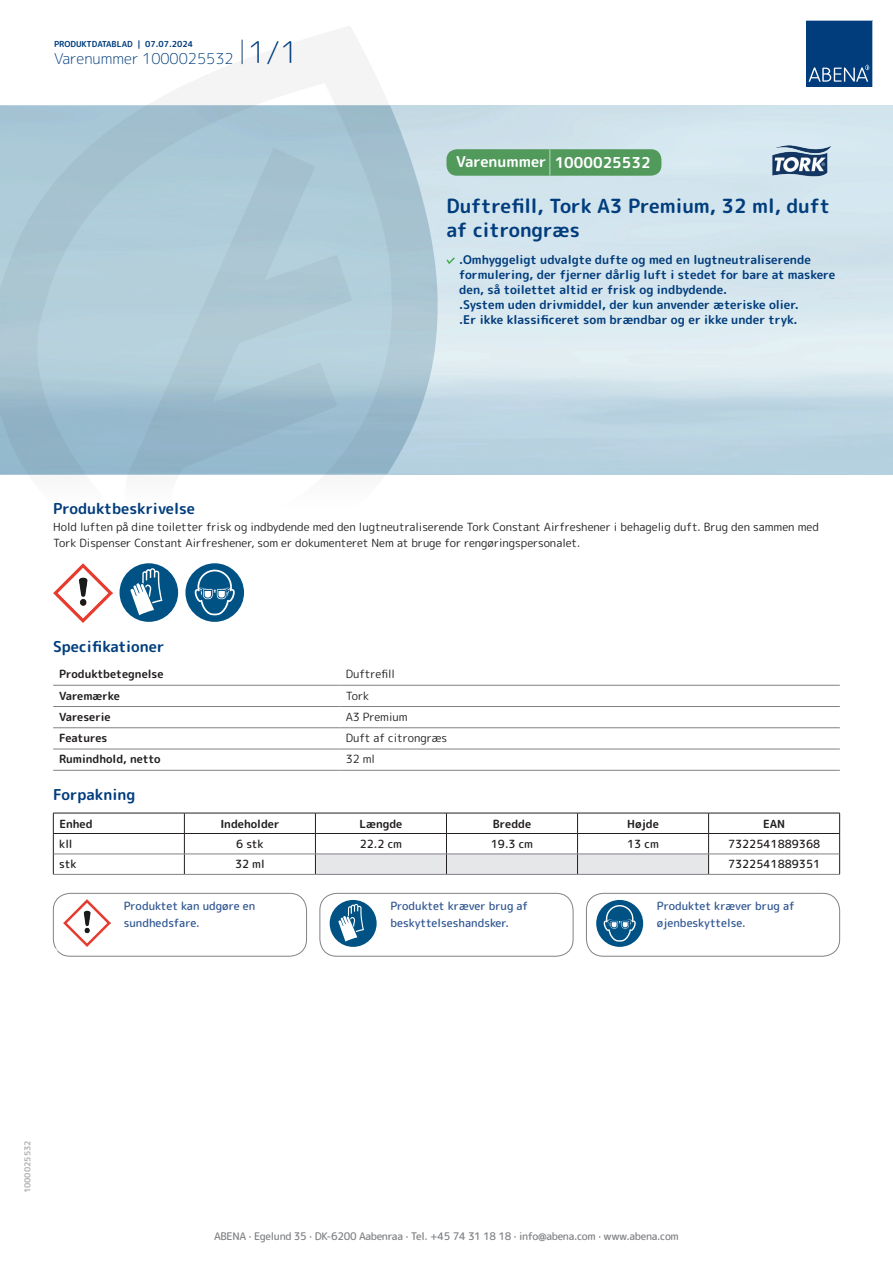
<style>
.page{position:relative;width:893px;height:1263px;background:#fff}
.page>*{position:absolute;margin:0;border:0;box-sizing:border-box;transform-origin:0 0}
.t1{font:700 19.5px/24px "Rounded Mplus 1 c";color:#013d7d}
.t2{font:700 15px "Rounded Mplus 1 c";color:#013d7d}
.t3{font:300 15px "Rounded Mplus 1 c";color:#013d7d}
.t4{font:700 15px "Rounded Mplus 1 c";color:#fff}
.t5{font:700 12px/15px "Rounded Mplus 1 c";color:#013d7d}
.t6{font:11.25px/16.5px "Rounded Mplus 1 c";color:#231f20}
.t7{font:500 11.25px/16.5px "Rounded Mplus 1 c";color:#305691}
.t8{font:700 11.25px "Rounded Mplus 1 c";color:#231f20}
.t9{font:500 11.25px "Rounded Mplus 1 c";color:#231f20}
.t10{font:500 10.5px "Rounded Mplus 1 c";letter-spacing:-.03em;color:#808285}
.t11{font:700 10.5px "Rounded Mplus 1 c";color:#fff}
.t12{font:700 8.25px "Rounded Mplus 1 c";color:#013d7d}
.t13{font:700 8.25px "Rounded Mplus 1 c";color:#b2b3b7}
.s1{font-size:30px}
.s2{font-size:25.5px}
</style>
<div class="page">
<svg style="left:0;top:26px;width:439px;height:586px"></svg>
<svg style="left:0;top:106px;width:438px;height:368px;background:#a8c6d4"></svg>
<svg style="left:242px;top:40px;width:1px;height:24px"></svg>
<svg style="left:806px;top:20px;width:67px;height:67px;background:#144b86"></svg>
<img style="left:54px;top:563px;width:58px;height:59px">
<div style="left:120px;top:563px;width:58px;height:59px;background:#005285;border-radius:50%"></div>
<svg style="left:130px;top:568px;width:32px;height:47px"></svg>
<div style="left:185px;top:563px;width:59px;height:59px;background:#005285;border-radius:50%"></div>
<svg style="left:195px;top:563px;width:40px;height:52px"></svg>
<hr style="left:53px;top:685px;width:287px;height:1px;background:#808285">
<hr style="left:340px;top:685px;width:500px;height:1px;background:#808285">
<hr style="left:53px;top:706px;width:287px;height:1px;background:#808285">
<hr style="left:340px;top:706px;width:500px;height:1px;background:#808285">
<hr style="left:53px;top:727px;width:287px;height:1px;background:#808285">
<hr style="left:340px;top:727px;width:500px;height:1px;background:#808285">
<hr style="left:53px;top:749px;width:287px;height:1px;background:#808285">
<hr style="left:340px;top:749px;width:500px;height:1px;background:#808285">
<hr style="left:53px;top:770px;width:287px;height:1px;background:#808285">
<hr style="left:340px;top:770px;width:500px;height:1px;background:#808285">
<hr style="left:53px;top:813px;width:131px;height:1px;background:#231f20">
<hr style="left:184px;top:813px;width:131px;height:1px;background:#231f20">
<hr style="left:709px;top:813px;width:131px;height:1px;background:#231f20">
<hr style="left:53px;top:833px;width:131px;height:1px;background:#231f20">
<hr style="left:184px;top:833px;width:131px;height:1px;background:#231f20">
<hr style="left:709px;top:833px;width:131px;height:1px;background:#231f20">
<svg style="left:53px;top:813px;width:1px;height:61px"></svg>
<svg style="left:184px;top:813px;width:1px;height:61px"></svg>
<svg style="left:315px;top:813px;width:394px;height:61px"></svg>
<svg style="left:839px;top:813px;width:1px;height:61px"></svg>
<hr style="left:54px;top:854px;width:130px;height:1px;background:#808285">
<hr style="left:184px;top:854px;width:131px;height:1px;background:#808285">
<hr style="left:315px;top:854px;width:131px;height:1px;background:#808285">
<hr style="left:446px;top:854px;width:131px;height:1px;background:#808285">
<hr style="left:577px;top:854px;width:132px;height:1px;background:#808285">
<hr style="left:709px;top:854px;width:130px;height:1px;background:#808285">
<hr style="left:53px;top:874px;width:131px;height:1px;background:#808285">
<hr style="left:184px;top:874px;width:131px;height:1px;background:#808285">
<hr style="left:315px;top:874px;width:131px;height:1px;background:#808285">
<hr style="left:446px;top:874px;width:131px;height:1px;background:#808285">
<hr style="left:577px;top:874px;width:132px;height:1px;background:#808285">
<hr style="left:709px;top:874px;width:131px;height:1px;background:#808285">
<img style="left:63px;top:900px;width:47px;height:47px">
<div style="left:53px;top:893px;width:254px;height:63px;border:1px solid #808285;border-radius:17px"></div>
<div style="left:330px;top:900px;width:47px;height:47px;background:#005285;border-radius:50%"></div>
<svg style="left:338px;top:904px;width:26px;height:37px"></svg>
<div style="left:320px;top:893px;width:253px;height:63px;border:1px solid #808285;border-radius:17px"></div>
<div style="left:596px;top:900px;width:47px;height:47px;background:#005285;border-radius:50%"></div>
<svg style="left:604px;top:900px;width:32px;height:42px"></svg>
<div style="left:586px;top:893px;width:254px;height:63px;border:1px solid #808285;border-radius:17px"></div>
<svg style="left:446px;top:257px;width:9px;height:7px"></svg>
<div style="left:446px;top:149px;width:215px;height:27px;background:#52995c;border-radius:10px"></div>
<img style="left:771px;top:144px;width:61px;height:34px">
<p class="t12" style="left:54px;top:38px;width:141px">PRODUKTDATABLAD | 07.07.2024</p>
<h2 class="t3" style="left:54px;top:48px;width:246px">Varenummer 1000025532 <span class="s1">1/1</span></h2>
<h2 class="t4" style="left:456px;top:152px;width:196px">Varenummer <span class="s2">|</span> 1000025532</h2>
<h1 class="t1" style="left:446px;top:194px;width:385px">Duftrefill, Tork A3 Premium, 32 ml, duft af citrongræs</h1>
<p class="t5" style="left:459px;top:252px;width:378px">.Omhyggeligt udvalgte dufte og med en lugtneutraliserende formulering, der fjerner dårlig luft i stedet for bare at maskere den, så toilettet altid er frisk og indbydende.<br>.System uden drivmiddel, der kun anvender æteriske olier.<br>.Er ikke klassificeret som brændbar og er ikke under tryk.</p>
<h2 class="t2" style="left:53px;top:498px;width:143px">Produktbeskrivelse</h2>
<p class="t6" style="left:53px;top:518px;width:767px">Hold luften på dine toiletter frisk og indbydende med den lugtneutraliserende Tork Constant Airfreshener i behagelig duft. Brug den sammen med<br>Tork Dispenser Constant Airfreshener, som er dokumenteret Nem at bruge for rengøringspersonalet.</p>
<h2 class="t2" style="left:53px;top:635px;width:113px">Specifikationer</h2>
<p class="t8" style="left:59px;top:666px;width:106px">Produktbetegnelse</p>
<p class="t6" style="left:346px;top:666px;width:51px">Duftrefill</p>
<p class="t8" style="left:59px;top:688px;width:62px">Varemærke</p>
<p class="t6" style="left:346px;top:687px;width:25px">Tork</p>
<p class="t8" style="left:59px;top:709px;width:53px">Vareserie</p>
<p class="t6" style="left:346px;top:708px;width:64px">A3 Premium</p>
<p class="t8" style="left:59px;top:730px;width:50px">Features</p>
<p class="t6" style="left:346px;top:730px;width:103px">Duft af citrongræs</p>
<p class="t8" style="left:59px;top:751px;width:103px">Rumindhold, netto</p>
<p class="t6" style="left:346px;top:751px;width:31px">32 ml</p>
<h2 class="t2" style="left:53px;top:784px;width:84px">Forpakning</h2>
<p class="t8" style="left:59px;top:815px;width:35px">Enhed</p>
<p class="t8" style="left:220px;top:815px;width:61px">Indeholder</p>
<p class="t8" style="left:359px;top:815px;width:44px">Længde</p>
<p class="t8" style="left:493px;top:815px;width:40px">Bredde</p>
<p class="t8" style="left:627px;top:815px;width:33px">Højde</p>
<p class="t8" style="left:763px;top:815px;width:24px">EAN</p>
<p class="t9" style="left:59px;top:836px;width:15px">kll</p>
<p class="t9" style="left:236px;top:836px;width:29px">6 stk</p>
<p class="t9" style="left:360px;top:836px;width:44px">22.2 cm</p>
<p class="t9" style="left:491px;top:836px;width:44px">19.3 cm</p>
<p class="t9" style="left:627px;top:836px;width:33px">13 cm</p>
<p class="t9" style="left:728px;top:836px;width:94px">7322541889368</p>
<p class="t9" style="left:59px;top:856px;width:19px">stk</p>
<p class="t9" style="left:235px;top:856px;width:31px">32 ml</p>
<p class="t9" style="left:728px;top:856px;width:94px">7322541889351</p>
<p class="t7" style="left:124px;top:898px;width:133px">Produktet kan udgøre en sundhedsfare.</p>
<p class="t7" style="left:390px;top:898px;width:139px">Produktet kræver brug af beskyttelseshandsker.</p>
<p class="t7" style="left:657px;top:898px;width:139px">Produktet kræver brug af øjenbeskyttelse.</p>
<p class="t11" style="left:53px;top:945px;width:7px">*</p>
<p class="t13" style="left:22px;top:1193px;width:54px;rotate:-90deg">1000025532</p>
<p class="t10" style="left:214px;top:1229px;width:466px">ABENA · Egelund 35 · DK-6200 Aabenraa · Tel. +45 74 31 18 18 · info@abena.com · www.abena.com</p>
</div>
